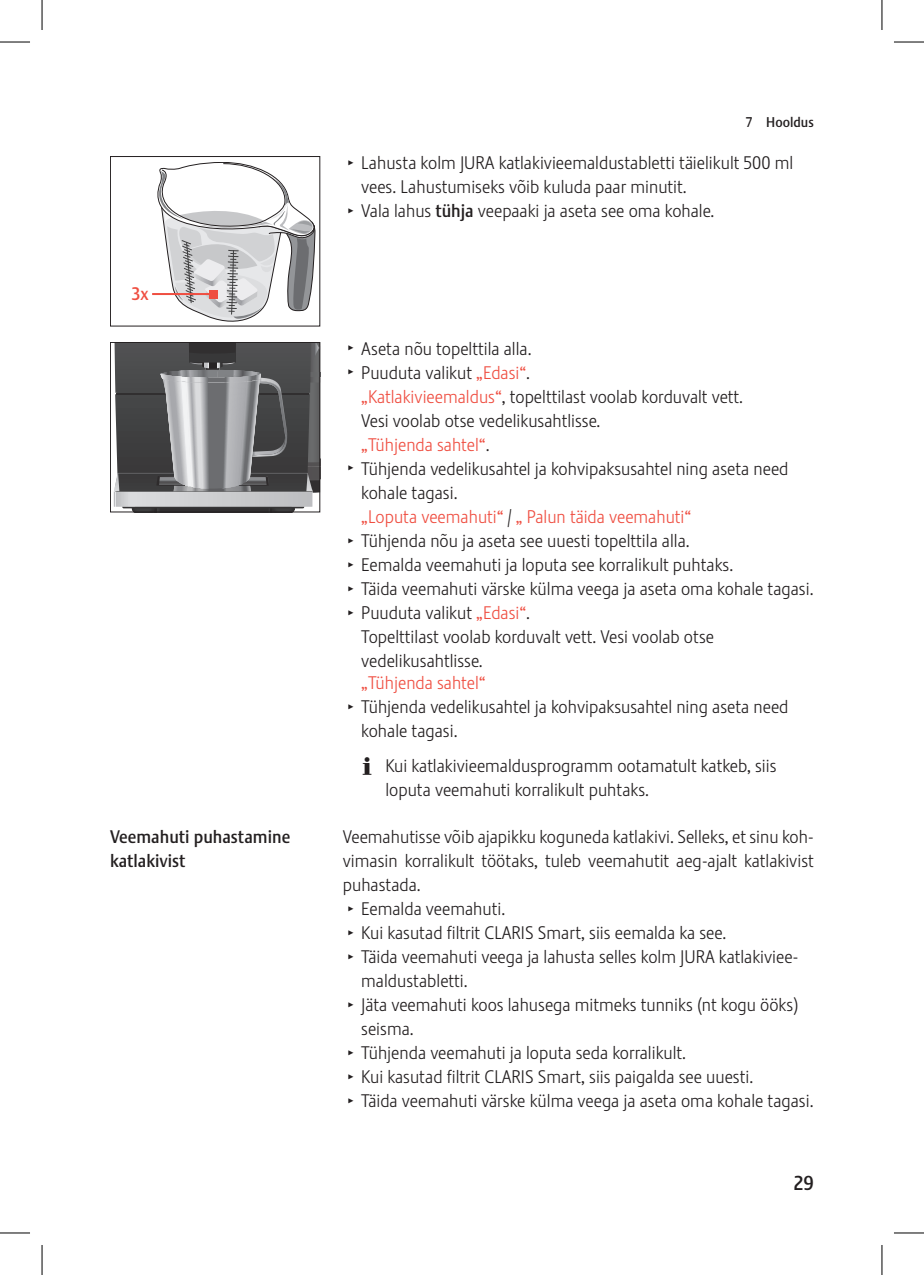
<style>
.page{position:relative;width:924px;height:1275px;background:#fff}
.page>*{position:absolute;margin:0;border:0;box-sizing:border-box;transform-origin:0 0}
.t1{font:20px "Stalemate Pro 2 J Medium";color:#231f20}
.t2{font:18px/24px "Stalemate Pro 2 J Light";color:#231f20}
.t3{font:18px "Stalemate Pro 2 J Light";color:#ef4e41}
.t4{font:18px/24px "Stalemate Pro 2 J Medium";color:#231f20}
.t5{font:18px "Stalemate Pro 2 J Medium";color:#ef4e41}
.t6{font:14px "Stalemate Pro 2 J Medium";color:#231f20}
.s1{font-family:"Jura Pict 2006";font-size:14px}
.s2{font-family:"Stalemate Pro 2 J Medium"}
.s3{color:#ef4e41}
.s4{color:#231f20}
.s5{font-family:"Jura Pict 2006"}
</style>
<div class="page">
<svg style="left:157px;top:162px;width:158px;height:159px"></svg>
<div style="left:110px;top:156px;width:210px;height:170px;border:1px solid #231f20"></div>
<hr style="left:152px;top:293px;width:62px;height:2px;background:#ef4e41">
<div style="left:210px;top:290px;width:8px;height:8px;background:#ef4e41"></div>
<svg style="left:114px;top:344px;width:204px;height:166px"></svg>
<div style="left:110px;top:342px;width:210px;height:170px;border:1px solid #231f20"></div>
<hr style="left:0;top:42px;width:30px;height:1px;background:#000">
<hr style="left:893px;top:42px;width:30px;height:1px;background:#000">
<hr style="left:0;top:1232px;width:30px;height:1px;background:#000">
<hr style="left:893px;top:1232px;width:30px;height:1px;background:#000">
<hr style="left:42px;top:0;width:1px;height:30px;background:#000">
<hr style="left:42px;top:1245px;width:1px;height:30px;background:#000">
<hr style="left:881px;top:0;width:1px;height:30px;background:#000">
<hr style="left:881px;top:1245px;width:1px;height:30px;background:#000">
<p class="t5" style="left:132px;top:283px;width:18px">3x</p>
<p class="t4" style="left:110px;top:825px;width:181px">Veemahuti puhastamine katlakivist</p>
<p class="t6" style="left:745px;top:114px;width:70px">7 Hooldus</p>
<p class="t2" style="left:348px;top:151px;width:446px"><span class="s1">T</span> Lahusta kolm JURA katlakivieemaldustabletti täielikult 500 ml</p>
<p class="t2" style="left:361px;top:175px;width:325px">vees. Lahustumiseks võib kuluda paar minutit.</p>
<p class="t2" style="left:348px;top:199px;width:365px"><span class="s1">T</span> Vala lahus <span class="s2">tühja</span> veepaaki ja aseta see oma kohale.</p>
<p class="t2" style="left:348px;top:337px;width:182px"><span class="s1">T</span> Aseta nõu topelttila alla.</p>
<p class="t2" style="left:348px;top:361px;width:181px"><span class="s1">T</span> Puuduta valikut <span class="s3">„Edasi“</span>.</p>
<p class="t2" style="left:361px;top:385px;width:381px"><span class="s3">„Katlakivieemaldus“</span>, topelttilast voolab korduvalt vett.</p>
<p class="t2" style="left:361px;top:409px;width:239px">Vesi voolab otse vedelikusahtlisse.</p>
<p class="t3" style="left:361px;top:434px;width:128px">„Tühjenda sahtel“<span class="s4">.</span></p>
<p class="t2" style="left:348px;top:457px;width:441px"><span class="s1">T</span> Tühjenda vedelikusahtel ja kohvipaksusahtel ning aseta need</p>
<p class="t2" style="left:361px;top:481px;width:96px">kohale tagasi.</p>
<p class="t3" style="left:361px;top:506px;width:331px">„Loputa veemahuti“ <span class="s4">/</span> „ Palun täida veemahuti“</p>
<p class="t2" style="left:348px;top:529px;width:340px"><span class="s1">T</span> Tühjenda nõu ja aseta see uuesti topelttila alla.</p>
<p class="t2" style="left:348px;top:553px;width:384px"><span class="s1">T</span> Eemalda veemahuti ja loputa see korralikult puhtaks.</p>
<p class="t2" style="left:348px;top:577px;width:464px"><span class="s1">T</span> Täida veemahuti värske külma veega ja aseta oma kohale tagasi.</p>
<p class="t2" style="left:348px;top:601px;width:181px"><span class="s1">T</span> Puuduta valikut <span class="s3">„Edasi“</span>.</p>
<p class="t2" style="left:361px;top:625px;width:354px">Topelttilast voolab korduvalt vett. Vesi voolab otse</p>
<p class="t2" style="left:361px;top:649px;width:121px">vedelikusahtlisse.</p>
<p class="t3" style="left:361px;top:672px;width:126px">„Tühjenda sahtel“</p>
<p class="t2" style="left:348px;top:695px;width:441px"><span class="s1">T</span> Tühjenda vedelikusahtel ja kohvipaksusahtel ning aseta need</p>
<p class="t2" style="left:361px;top:719px;width:96px">kohale tagasi.</p>
<p class="t2" style="left:385px;top:754px;width:392px;text-indent:-23px"><span class="s5">E</span> Kui katlakivieemaldusprogramm ootamatult katkeb, siis loputa veemahuti korralikult puhtaks.</p>
<p class="t2" style="left:342px;top:825px;width:472px">Veemahutisse võib ajapikku koguneda katlakivi. Selleks, et sinu koh-</p>
<p class="t2" style="left:342px;top:849px;width:472px">vimasin korralikult töötaks, tuleb veemahutit aeg-ajalt katlakivist</p>
<p class="t2" style="left:342px;top:873px;width:77px">puhastada.</p>
<p class="t2" style="left:348px;top:897px;width:156px"><span class="s1">T</span> Eemalda veemahuti.</p>
<p class="t2" style="left:348px;top:921px;width:377px"><span class="s1">T</span> Kui kasutad filtrit CLARIS Smart, siis eemalda ka see.</p>
<p class="t2" style="left:348px;top:945px;width:451px"><span class="s1">T</span> Täida veemahuti veega ja lahusta selles kolm JURA katlakiviee-</p>
<p class="t2" style="left:361px;top:969px;width:106px">maldustabletti.</p>
<p class="t2" style="left:348px;top:993px;width:451px"><span class="s1">T</span> Jäta veemahuti koos lahusega mitmeks tunniks (nt kogu ööks)</p>
<p class="t2" style="left:361px;top:1017px;width:52px">seisma.</p>
<p class="t2" style="left:348px;top:1041px;width:337px"><span class="s1">T</span> Tühjenda veemahuti ja loputa seda korralikult.</p>
<p class="t2" style="left:348px;top:1065px;width:404px"><span class="s1">T</span> Kui kasutad filtrit CLARIS Smart, siis paigalda see uuesti.</p>
<p class="t2" style="left:348px;top:1089px;width:464px"><span class="s1">T</span> Täida veemahuti värske külma veega ja aseta oma kohale tagasi.</p>
<p class="t1" style="left:793px;top:1171px;width:22px">29</p>
</div>
